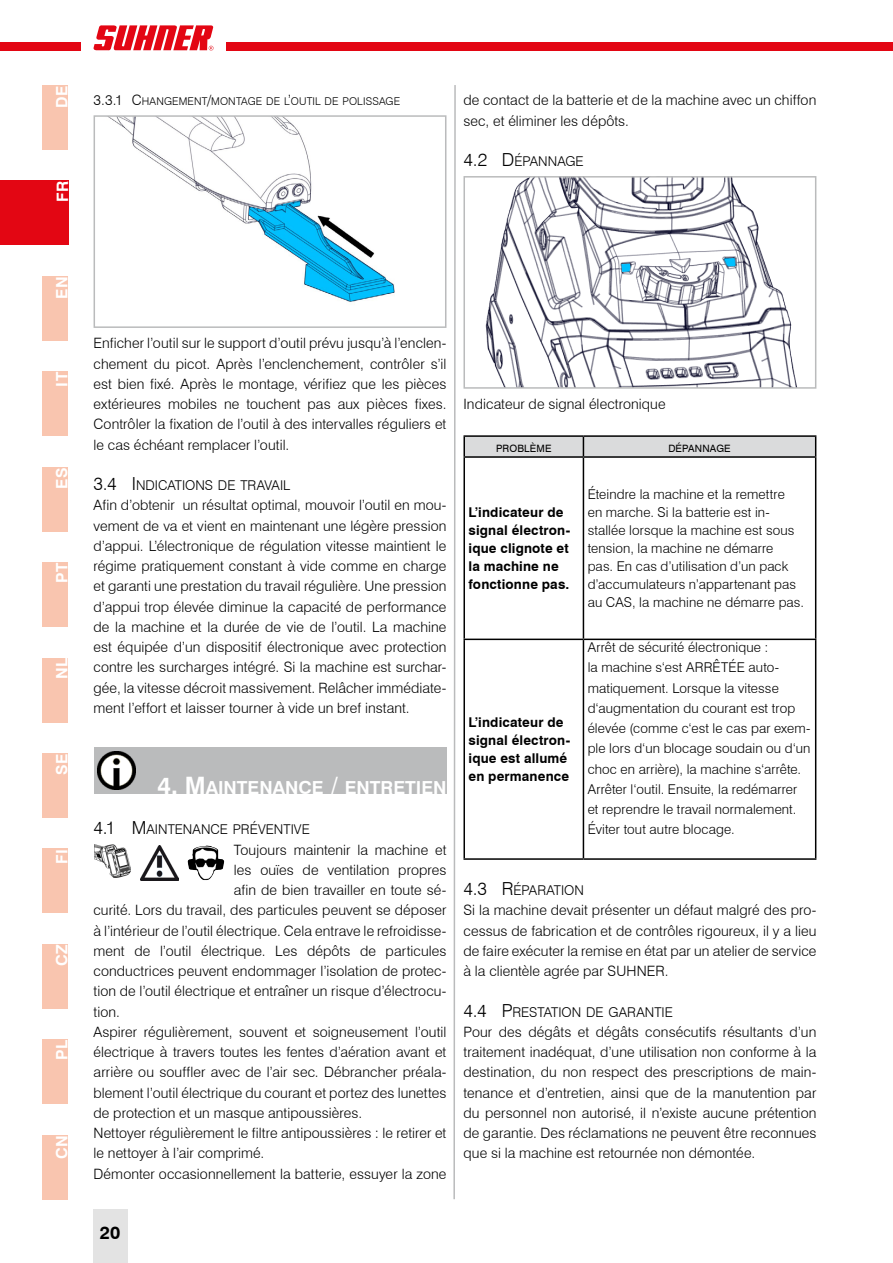
<style>
.page{position:relative;width:893px;height:1263px;background:#fff}
.page>*{position:absolute;margin:0;border:0;box-sizing:border-box;transform-origin:0 0}
.t1{font:700 18px "Swiss 721 BT";color:#fff}
.t2{font:700 18px "Swiss 721 BT";color:#000}
.t3{font:700 15.75px "Swiss 721 BT";letter-spacing:.05em;color:#fff}
.t4{font:300 14.25px/20.2px "Swiss 721 BT";letter-spacing:.005em;color:#000;text-align:justify}
.t5{font:300 13.5px/20.2px "Swiss 721 BT";letter-spacing:.01em;color:#000}
.t6{font:700 13.5px/18px "Swiss 721 BT";letter-spacing:.01em;color:#000}
.t7{font:300 13.5px "Swiss 721 BT";color:#000}
.t8{font:300 10.65px "Swiss 721 BT";letter-spacing:.015em;color:#000}
.t9{font:10.2px "Swiss 721 BT";letter-spacing:.015em;color:#000}
.s1{font-size:14.25px}
.s2{font-size:18px}
.s3{font-size:24px}
</style>
<div class="page">
<div style="left:43px;top:1135px;width:25px;height:64px;background:#f9c5af"></div>
<div style="left:43px;top:1039px;width:25px;height:65px;background:#f9c5af"></div>
<div style="left:43px;top:944px;width:25px;height:64px;background:#f9c5af"></div>
<div style="left:43px;top:849px;width:25px;height:64px;background:#f9c5af"></div>
<div style="left:43px;top:753px;width:25px;height:64px;background:#f9c5af"></div>
<div style="left:43px;top:658px;width:25px;height:64px;background:#f9c5af"></div>
<div style="left:43px;top:562px;width:25px;height:65px;background:#f9c5af"></div>
<div style="left:43px;top:467px;width:25px;height:64px;background:#f9c5af"></div>
<div style="left:43px;top:372px;width:25px;height:64px;background:#f9c5af"></div>
<div style="left:43px;top:276px;width:25px;height:65px;background:#f9c5af"></div>
<svg style="left:453px;top:85px;width:3px;height:1115px"></svg>
<div style="left:94px;top:747px;width:352px;height:47px;background:#babbbc"></div>
<img style="left:98px;top:751px;width:38px;height:39px">
<img style="left:95px;top:844px;width:36px;height:33px">
<img style="left:140px;top:846px;width:39px;height:34px">
<img style="left:188px;top:846px;width:36px;height:34px">
<img style="left:110px;top:118px;width:285px;height:184px">
<div style="left:94px;top:115px;width:352px;height:213px;border:2px solid #babbbc"></div>
<hr style="left:463px;top:435px;width:120px;height:2px;background:#000">
<hr style="left:583px;top:435px;width:233px;height:2px;background:#000">
<div style="left:463px;top:436px;width:353px;height:20px;background:#dadbdc"></div>
<hr style="left:463px;top:456px;width:120px;height:2px;background:#000">
<hr style="left:463px;top:458px;width:2px;height:181px;background:#000">
<hr style="left:583px;top:456px;width:233px;height:2px;background:#000">
<hr style="left:583px;top:458px;width:1px;height:181px;background:#000">
<hr style="left:815px;top:458px;width:1px;height:181px;background:#000">
<hr style="left:463px;top:639px;width:120px;height:1px;background:#000">
<hr style="left:463px;top:640px;width:2px;height:218px;background:#000">
<hr style="left:583px;top:639px;width:233px;height:1px;background:#000">
<hr style="left:583px;top:640px;width:1px;height:218px;background:#000">
<hr style="left:815px;top:640px;width:1px;height:218px;background:#000">
<hr style="left:463px;top:858px;width:120px;height:2px;background:#000">
<hr style="left:583px;top:858px;width:233px;height:2px;background:#000">
<img style="left:485px;top:179px;width:312px;height:207px">
<div style="left:463px;top:176px;width:353px;height:213px;border:2px solid #babbbc"></div>
<div style="left:43px;top:85px;width:25px;height:65px;background:#f9c5af"></div>
<div style="left:0;top:43px;width:893px;height:8px;background:#e30613"></div>
<div style="left:81px;top:17px;width:144px;height:42px;background:#fff"></div>
<svg style="left:93px;top:25px;width:120px;height:26px"></svg>
<div style="left:93px;top:1209px;width:34px;height:54px;background:#e3e3e3"></div>
<div style="left:0;top:180px;width:68px;height:65px;background:#e30613"></div>
<p class="t3" style="left:52px;top:108px;width:24px;rotate:-90deg">DE</p>
<p class="t8" style="left:94px;top:95px;width:308px"><span class="s1">3.3.1 C</span>HANGEMENT<span class="s1">/</span>MONTAGE DE L<span class="s1">’</span>OUTIL DE POLISSAGE</p>
<p class="t3" style="left:53px;top:202px;width:23px;rotate:-90deg">FR</p>
<p class="t4" style="left:463px;top:90px;width:354px">de contact de la batterie et de la machine avec un chiffon sec, et éliminer les dépôts.</p>
<p class="t7" style="left:463px;top:153px;width:122px"><span class="s2">4.2 D</span> ÉPANNAGE</p>
<p class="t3" style="left:52px;top:299px;width:24px;rotate:-90deg">EN</p>
<p class="t3" style="left:52px;top:387px;width:16px;rotate:-90deg">IT</p>
<p class="t3" style="left:52px;top:489px;width:23px;rotate:-90deg">ES</p>
<p class="t3" style="left:52px;top:583px;width:22px;rotate:-90deg">PT</p>
<p class="t3" style="left:52px;top:679px;width:23px;rotate:-90deg">NL</p>
<p class="t3" style="left:52px;top:775px;width:23px;rotate:-90deg">SE</p>
<p class="t3" style="left:52px;top:864px;width:17px;rotate:-90deg">FI</p>
<p class="t3" style="left:52px;top:966px;width:23px;rotate:-90deg">CZ</p>
<p class="t3" style="left:52px;top:1060px;width:22px;rotate:-90deg">PL</p>
<p class="t3" style="left:52px;top:1159px;width:26px;rotate:-90deg">CN</p>
<p class="t4" style="left:94px;top:333px;width:354px">Enficher l’outil sur le support d’outil prévu jusqu’à l’enclen&shy;chement du picot. Après l’enclenchement, contrôler s’il est bien fixé. Après le montage, vérifiez que les pièces extérieures mobiles ne touchent pas aux pièces fixes.<br>Contrôler la fixation de l’outil à des intervalles réguliers et le cas échéant remplacer l’outil.</p>
<p class="t7" style="left:94px;top:477px;width:198px"><span class="s2">3.4 I</span> NDICATIONS DE TRAVAIL</p>
<p class="t4" style="left:94px;top:495px;width:354px">Afin d’obtenir un résultat optimal, mouvoir l’outil en mou&shy;vement de va et vient en maintenant une légère pression d’appui. L’électronique de régulation vitesse maintient le régime pratiquement constant à vide comme en charge et garanti une prestation du travail régulière. Une pression d’appui trop élevée diminue la capacité de performance de la machine et la durée de vie de l’outil. La machine est équipée d’un dispositif électronique avec protection contre les surcharges intégré. Si la machine est surchar&shy;gée, la vitesse décroit massivement. Relâcher immédiate&shy;ment l’effort et laisser tourner à vide un bref instant.</p>
<p class="t1" style="left:157px;top:776px;width:72px"><span class="s3">4. M</span>AINTEN</p>
<p class="t1" style="left:273px;top:776px;width:26px">ANCE</p>
<p class="t1" style="left:330px;top:776px;width:27px"><span class="s3">/</span> ENTRETIEN</p>
<p class="t7" style="left:94px;top:821px;width:218px"><span class="s2">4.1 M</span>AINTENANCE PRÉVENTIVE</p>
<p class="t4" style="left:234px;top:839px;width:214px">Toujours maintenir la machine et</p>
<p class="t4" style="left:234px;top:859px;width:214px">les ouïes de ventilation propres</p>
<p class="t4" style="left:234px;top:880px;width:214px">afin de bien travailler en toute sé-</p>
<p class="t4" style="left:94px;top:900px;width:354px">curité. Lors du travail, des particules peuvent se déposer</p>
<p class="t4" style="left:94px;top:920px;width:354px">à l’intérieur de l’outil électrique. Cela entrave le refroidisse-</p>
<p class="t4" style="left:94px;top:940px;width:354px">ment de l’outil électrique. Les dépôts de particules</p>
<p class="t4" style="left:94px;top:961px;width:354px">conductrices peuvent endommager l’isolation de protec-</p>
<p class="t4" style="left:94px;top:981px;width:354px">tion de l’outil électrique et entraîner un risque d’électrocu-</p>
<p class="t4" style="left:94px;top:1001px;width:28px">tion.</p>
<p class="t4" style="left:94px;top:1021px;width:354px">Aspirer régulièrement, souvent et soigneusement l’outil</p>
<p class="t4" style="left:94px;top:1042px;width:354px">électrique à travers toutes les fentes d’aération avant et</p>
<p class="t4" style="left:94px;top:1062px;width:354px">arrière ou souffler avec de l’air sec. Débrancher préala-</p>
<p class="t4" style="left:94px;top:1082px;width:354px">blement l’outil électrique du courant et portez des lunettes</p>
<p class="t4" style="left:94px;top:1102px;width:270px">de protection et un masque antipoussières.</p>
<p class="t4" style="left:94px;top:1123px;width:354px">Nettoyer régulièrement le filtre antipoussières : le retirer et</p>
<p class="t4" style="left:94px;top:1143px;width:172px">le nettoyer à l’air comprimé.</p>
<p class="t4" style="left:94px;top:1163px;width:354px">Démonter occasionnellement la batterie, essuyer la zone</p>
<p class="t4" style="left:463px;top:394px;width:204px">Indicateur de signal électronique</p>
<p class="t9" style="left:496px;top:442px;width:57px">PROBLÈME</p>
<p class="t9" style="left:668px;top:442px;width:64px">DÉPANNAGE</p>
<p class="t6" style="left:468px;top:503px;width:103px">L’indicateur de signal électron&shy;ique clignote et la machine ne fonctionne pas.</p>
<p class="t6" style="left:468px;top:713px;width:103px">L’indicateur de signal électron&shy;ique est allumé en permanence</p>
<p class="t5" style="left:588px;top:485px;width:218px;line-height:18px">Éteindre la machine et la remettre<br>en marche. Si la batterie est in&shy;stallée lorsque la machine est sous tension, la machine ne démarre<br>pas. En cas d’utilisation d’un pack d’accumulateurs n’appartenant pas au CAS, la machine ne démarre pas.</p>
<p class="t5" style="left:588px;top:637px;width:224px">Arrêt de sécurité électronique :<br>la machine s‘est ARRÊTÉE auto&shy;matiquement. Lorsque la vitesse d‘augmentation du courant est trop élevée (comme c‘est le cas par exem&shy;ple lors d‘un blocage soudain ou d‘un choc en arrière), la machine s‘arrête.<br>Arrêter l‘outil. Ensuite, la redémarrer et reprendre le travail normalement.<br>Éviter tout autre blocage.</p>
<p class="t7" style="left:463px;top:882px;width:122px"><span class="s2">4.3 R</span> ÉPARATION</p>
<p class="t4" style="left:463px;top:900px;width:354px">Si la machine devait présenter un défaut malgré des pro&shy;cessus de fabrication et de contrôles rigoureux, il y a lieu de faire exécuter la remise en état par un atelier de service à la clientèle agrée par SUHNER.</p>
<p class="t7" style="left:463px;top:1004px;width:211px"><span class="s2">4.4 P</span>RESTATION DE GARANTIE</p>
<p class="t4" style="left:463px;top:1021px;width:354px">Pour des dégâts et dégâts consécutifs résultants d’un traitement inadéquat, d’une utilisation non conforme à la destination, du non respect des prescriptions de main&shy;tenance et d’entretien, ainsi que de la manutention par du personnel non autorisé, il n’existe aucune prétention de garantie. Des réclamations ne peuvent être reconnues que si la machine est retournée non démontée.</p>
<p class="t2" style="left:100px;top:1222px;width:22px">20</p>
</div>
